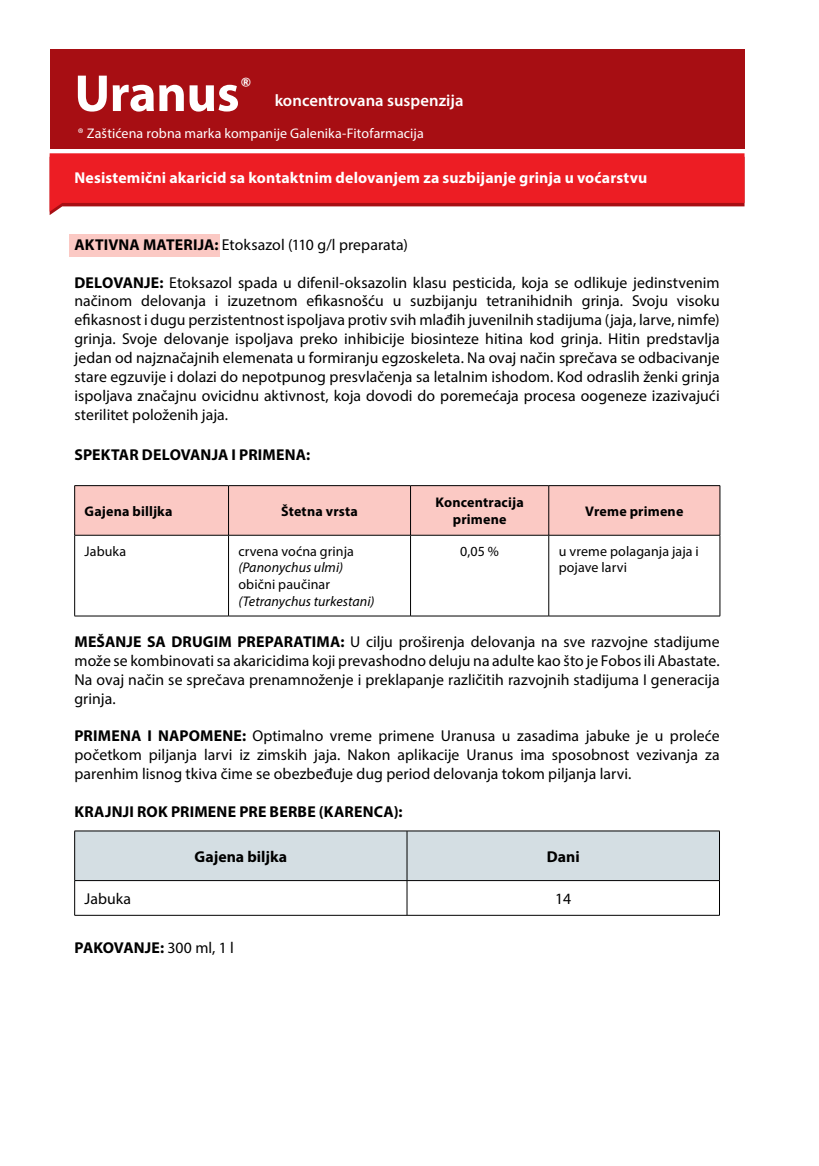
<style>
.page{position:relative;width:819px;height:1166px;background:#fff}
.page>*{position:absolute;margin:0;border:0;box-sizing:border-box;transform-origin:0 0}
.t1{font:700 52.5px "Myriad Pro";letter-spacing:-.01em;color:#fff}
.t2{font:600 16.62px "Myriad Pro";color:#fff}
.t3{font:700 16.28px "Neo Sans Std";color:#fff}
.t4{font:15.75px/18.9px "Myriad Pro";letter-spacing:.005em;color:#000;text-align:justify}
.t5{font:700 15.75px "Myriad Pro";letter-spacing:.01em;color:#000}
.t6{font:700 15.75px "Myriad Pro";letter-spacing:.01em;color:#fff}
.t7{font:14px/16.8px "Myriad Pro";letter-spacing:.005em;color:#000}
.t8{font:700 14px/16.8px "Myriad Pro";letter-spacing:.015em;color:#000;text-align:center}
.t9{font:14px "Myriad Pro";letter-spacing:.005em;color:#fff}
.t10{font:italic 14px "Myriad Pro";letter-spacing:.005em;color:#000}
.s1{font-weight:700}
.s2{font-weight:400}
</style>
<div class="page">
<div style="left:50px;top:50px;width:694px;height:99px;background:#a70e13"></div>
<div style="left:75px;top:486px;width:644px;height:49px;background:#fbc9c4"></div>
<svg style="left:75px;top:536px;width:644px;height:80px"></svg>
<hr style="left:74px;top:485px;width:154px;height:1px;background:#000">
<hr style="left:74px;top:486px;width:1px;height:49px;background:#000">
<hr style="left:228px;top:485px;width:182px;height:1px;background:#000">
<hr style="left:228px;top:486px;width:1px;height:49px;background:#000">
<hr style="left:410px;top:485px;width:138px;height:1px;background:#000">
<hr style="left:410px;top:486px;width:1px;height:49px;background:#000">
<hr style="left:548px;top:485px;width:172px;height:1px;background:#000">
<hr style="left:548px;top:486px;width:1px;height:49px;background:#000">
<hr style="left:719px;top:486px;width:1px;height:49px;background:#000">
<hr style="left:74px;top:535px;width:154px;height:1px;background:#000">
<hr style="left:74px;top:535px;width:1px;height:81px;background:#000">
<hr style="left:228px;top:535px;width:182px;height:1px;background:#000">
<hr style="left:228px;top:535px;width:1px;height:81px;background:#000">
<hr style="left:410px;top:535px;width:138px;height:1px;background:#000">
<hr style="left:410px;top:535px;width:1px;height:81px;background:#000">
<hr style="left:548px;top:535px;width:172px;height:1px;background:#000">
<hr style="left:548px;top:535px;width:1px;height:81px;background:#000">
<hr style="left:719px;top:535px;width:1px;height:81px;background:#000">
<hr style="left:74px;top:616px;width:154px;height:1px;background:#000">
<hr style="left:228px;top:616px;width:182px;height:1px;background:#000">
<hr style="left:410px;top:616px;width:138px;height:1px;background:#000">
<hr style="left:548px;top:616px;width:172px;height:1px;background:#000">
<svg style="left:75px;top:831px;width:644px;height:84px"></svg>
<hr style="left:74px;top:830px;width:333px;height:1px;background:#000">
<hr style="left:74px;top:831px;width:1px;height:49px;background:#000">
<hr style="left:407px;top:830px;width:312px;height:1px;background:#000">
<hr style="left:406px;top:831px;width:1px;height:49px;background:#000">
<hr style="left:719px;top:831px;width:1px;height:49px;background:#000">
<hr style="left:74px;top:880px;width:333px;height:1px;background:#000">
<hr style="left:74px;top:881px;width:1px;height:34px;background:#000">
<hr style="left:407px;top:880px;width:312px;height:1px;background:#000">
<hr style="left:406px;top:881px;width:1px;height:34px;background:#000">
<hr style="left:719px;top:881px;width:1px;height:34px;background:#000">
<hr style="left:74px;top:915px;width:333px;height:1px;background:#000">
<hr style="left:407px;top:915px;width:312px;height:1px;background:#000">
<svg style="left:50px;top:153px;width:694px;height:59px;background:#ea3238"></svg>
<div style="left:69px;top:234px;width:151px;height:22px;background:#fbc9c4"></div>
<h1 class="t1" style="left:74px;top:59px;width:167px">Uranus</h1>
<p class="t3" style="left:241px;top:73px;width:11px">®</p>
<p class="t2" style="left:275px;top:90px;width:190px">koncentrovana suspenzija</p>
<p class="t9" style="left:78px;top:125px;width:347px">® Zaštićena robna marka kompanije Galenika-Fitofarmacija</p>
<p class="t6" style="left:74px;top:168px;width:574px">Nesistemični akaricid sa kontaktnim delovanjem za suzbijanje grinja u voćarstvu</p>
<p class="t4" style="left:74px;top:235px;width:335px"><span class="s1">AKTIVNA MATERIJA:</span> Etoksazol (110 g/l preparata)</p>
<p class="t4" style="left:74px;top:272px;width:646px"><span class="s1">DELOVANJE:</span> Etoksazol spada u difenil-oksazolin klasu pesticida, koja se odlikuje jedinstvenim načinom delovanja i izuzetnom efikasnošću u suzbijanju tetranihidnih grinja. Svoju visoku efikasnost i dugu perzistentnost ispoljava protiv svih mlađih juvenilnih stadijuma (jaja, larve, nimfe) grinja. Svoje delovanje ispoljava preko inhibicije biosinteze hitina kod grinja. Hitin predstavlja jedan od najznačajnih elemenata u formiranju egzoskeleta. Na ovaj način sprečava se odbacivanje stare egzuvije i dolazi do nepotpunog presvlačenja sa letalnim ishodom. Kod odraslih ženki grinja ispoljava značajnu ovicidnu aktivnost, koja dovodi do poremećaja procesa oogeneze izazivajući sterilitet položenih jaja.</p>
<p class="t5" style="left:74px;top:444px;width:237px">SPEKTAR DELOVANJA I PRIMENA:</p>
<p class="t8" style="left:85px;top:502px;width:89px">Gajena billjka</p>
<p class="t8" style="left:281px;top:502px;width:78px">Štetna vrsta</p>
<p class="t8" style="left:435px;top:494px;width:90px">Koncentracija primene</p>
<p class="t8" style="left:585px;top:502px;width:100px">Vreme primene</p>
<p class="t7" style="left:85px;top:542px;width:43px">Jabuka</p>
<p class="t7" style="left:238px;top:542px;width:117px">crvena voćna grinja</p>
<p class="t10" style="left:238px;top:559px;width:106px">(Panonychus ulmi)</p>
<p class="t7" style="left:238px;top:576px;width:93px">obični paučinar</p>
<p class="t10" style="left:238px;top:593px;width:137px">(Tetranychus turkestani)</p>
<p class="t7" style="left:460px;top:542px;width:40px">0,05 %</p>
<p class="t7" style="left:558px;top:542px;width:142px">u vreme polaganja jaja i pojave larvi</p>
<p class="t4" style="left:74px;top:632px;width:646px"><span class="s1">MEŠANJE SA DRUGIM PREPARATIMA:</span> U cilju proširenja delovanja na sve razvojne stadijume može se kombinovati sa akaricidima koji prevashodno deluju na adulte kao što je Fobos ili Abastate.<br>Na ovaj način se sprečava prenamnoženje i preklapanje različitih razvojnih stadijuma I generacija grinja.</p>
<p class="t4" style="left:74px;top:726px;width:646px"><span class="s1">PRIMENA I NAPOMENE:</span> Optimalno vreme primene Uranusa u zasadima jabuke je u proleće početkom piljanja larvi iz zimskih jaja. Nakon aplikacije Uranus ima sposobnost vezivanja za parenhim lisnog tkiva čime se obezbeđuje dug period delovanja tokom piljanja larvi.</p>
<p class="t5" style="left:74px;top:801px;width:330px">KRAJNJI ROK PRIMENE PRE BERBE (KARENCA):</p>
<p class="t5" style="left:195px;top:846px;width:94px">Gajena biljka</p>
<p class="t5" style="left:547px;top:846px;width:34px">Dani</p>
<p class="t4" style="left:85px;top:889px;width:48px">Jabuka</p>
<p class="t4" style="left:555px;top:889px;width:18px">14</p>
<p class="t5" style="left:74px;top:938px;width:161px">PAKOVANJE: <span class="s2">300 ml, 1 l</span></p>
</div>
